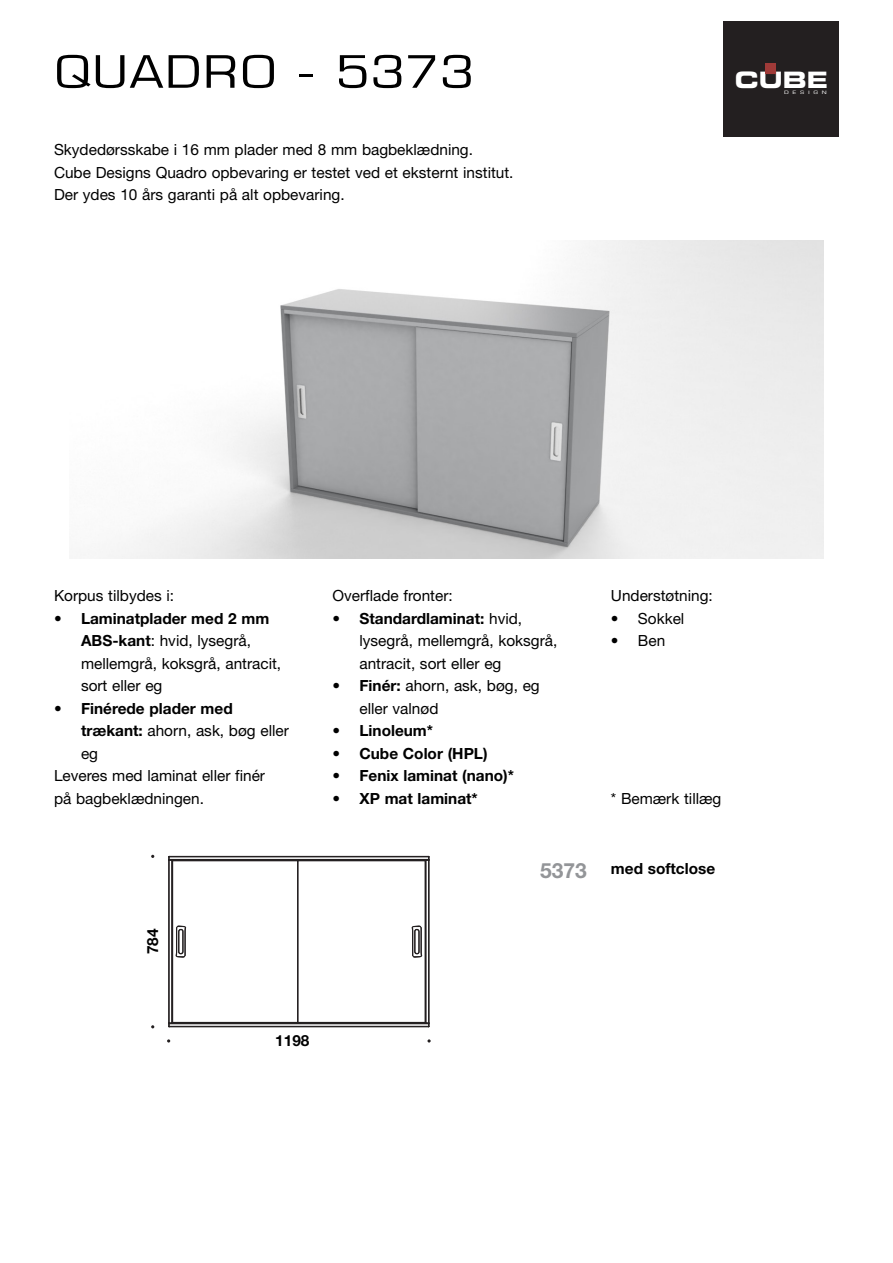
<style>
.page{position:relative;width:893px;height:1263px;background:#fff}
.page>*{position:absolute;margin:0;border:0;box-sizing:border-box;transform-origin:0 0}
.Normal{font:condensed 45px "Eurostile LT Std";letter-spacing:.015em;color:#000;scale:1.35 1}
.t1{font:22.65px "Eurostile LT Std Bold Ex 2";color:#fff}
.Normal-2{font:700 21px "Helvetica Neue LT Std";color:#939598}
.Normal-3{font:15.3px/22.5px "Helvetica Neue LT Std";color:#000}
.Normal-4{font:700 15.3px/22.5px "Helvetica Neue LT Std";color:#000}
.t2{font:condensed 4.65px "Eurostile LT Std";letter-spacing:.47em;color:#fff;scale:1.69 1}
.s1{font-weight:700}
.s2{font-weight:400}
</style>
<div class="page">
<hr style="left:428px;top:860px;width:2px;height:163px;background:#231f20">
<hr style="left:168px;top:860px;width:1px;height:163px;background:#231f20">
<hr style="left:173px;top:1022px;width:125px;height:1px;background:#231f20">
<hr style="left:172px;top:861px;width:1px;height:161px;background:#231f20">
<hr style="left:298px;top:1022px;width:127px;height:1px;background:#231f20">
<hr style="left:297px;top:861px;width:2px;height:161px;background:#231f20">
<hr style="left:169px;top:860px;width:1px;height:163px;background:#231f20">
<hr style="left:171px;top:860px;width:1px;height:163px;background:#231f20">
<hr style="left:425px;top:860px;width:2px;height:163px;background:#231f20">
<hr style="left:298px;top:860px;width:127px;height:1px;background:#231f20">
<hr style="left:169px;top:859px;width:260px;height:1px;background:#231f20">
<svg style="left:175px;top:925px;width:12px;height:33px"></svg>
<hr style="left:169px;top:856px;width:260px;height:1px;background:#231f20">
<svg style="left:411px;top:925px;width:12px;height:33px"></svg>
<hr style="left:173px;top:860px;width:125px;height:1px;background:#231f20">
<svg style="left:168px;top:1021px;width:6px;height:7px"></svg>
<hr style="left:169px;top:1023px;width:260px;height:1px;background:#231f20">
<svg style="left:424px;top:1021px;width:6px;height:7px"></svg>
<hr style="left:169px;top:1026px;width:260px;height:1px;background:#231f20">
<svg style="left:424px;top:855px;width:6px;height:7px"></svg>
<svg style="left:168px;top:855px;width:6px;height:7px"></svg>
<img style="left:108px;top:240px;width:716px;height:318px">
<div style="left:724px;top:22px;width:115px;height:115px;background:#231f20"></div>
<svg style="left:765px;top:63px;width:11px;height:11px"></svg>
<p class="Normal" style="left:54px;top:45px;width:312px">QUADRO - 5373</p>
<p class="Normal-3" style="left:54px;top:138px;width:421px">Skydedørsskabe i 16 mm plader med 8 mm bagbeklædning.</p>
<p class="Normal-3" style="left:54px;top:161px;width:461px">Cube Designs Quadro opbevaring er testet ved et eksternt institut.</p>
<p class="Normal-3" style="left:54px;top:183px;width:292px">Der ydes 10 års garanti på alt opbevaring.</p>
<p class="t1" style="left:735px;top:64px;width:95px">CUBE</p>
<p class="t2" style="left:784px;top:89px;width:27px">DESIGN</p>
<p class="Normal-3" style="left:54px;top:584px;width:122px">Korpus tilbydes i:</p>
<p class="Normal-3" style="left:81px;top:607px;width:202px;text-indent:-27px"><span class="s1">• Laminatplader med 2 mm<br>ABS-kant</span>: hvid, lysegrå, mellemgrå, koksgrå, antracit, sort eller eg</p>
<p class="Normal-4" style="left:81px;top:697px;width:209px;text-indent:-27px">• Finérede plader med trækant: <span class="s2">ahorn, ask, bøg eller eg</span></p>
<p class="Normal-3" style="left:54px;top:764px;width:213px">Leveres med laminat eller finér</p>
<p class="Normal-3" style="left:54px;top:787px;width:151px">på bagbeklædningen.</p>
<p class="Normal-4" style="left:141px;top:954px;width:27px;rotate:-90deg">784</p>
<p class="Normal-3" style="left:332px;top:584px;width:122px">Overflade fronter:</p>
<p class="Normal-3" style="left:359px;top:607px;width:199px;text-indent:-27px"><span class="s1">• Standardlaminat:</span> hvid, lysegrå, mellemgrå, koksgrå, antracit, sort eller eg</p>
<p class="Normal-3" style="left:359px;top:674px;width:182px;text-indent:-27px"><span class="s1">• Finér:</span> ahorn, ask, bøg, eg eller valnød</p>
<p class="Normal-4" style="left:332px;top:719px;width:102px">• Linoleum*</p>
<p class="Normal-4" style="left:332px;top:742px;width:157px">• Cube Color (HPL)</p>
<p class="Normal-4" style="left:332px;top:764px;width:183px">• Fenix laminat (nano)*</p>
<p class="Normal-4" style="left:332px;top:787px;width:147px">• XP mat laminat*</p>
<p class="Normal-2" style="left:540px;top:858px;width:48px">5373</p>
<p class="Normal-3" style="left:611px;top:584px;width:103px">Understøtning:</p>
<p class="Normal-3" style="left:611px;top:607px;width:75px">• Sokkel</p>
<p class="Normal-3" style="left:611px;top:629px;width:56px">• Ben</p>
<p class="Normal-3" style="left:611px;top:787px;width:112px">* Bemærk tillæg</p>
<p class="Normal-4" style="left:611px;top:857px;width:106px">med softclose</p>
<p class="Normal-4" style="left:275px;top:1029px;width:36px">1198</p>
</div>
